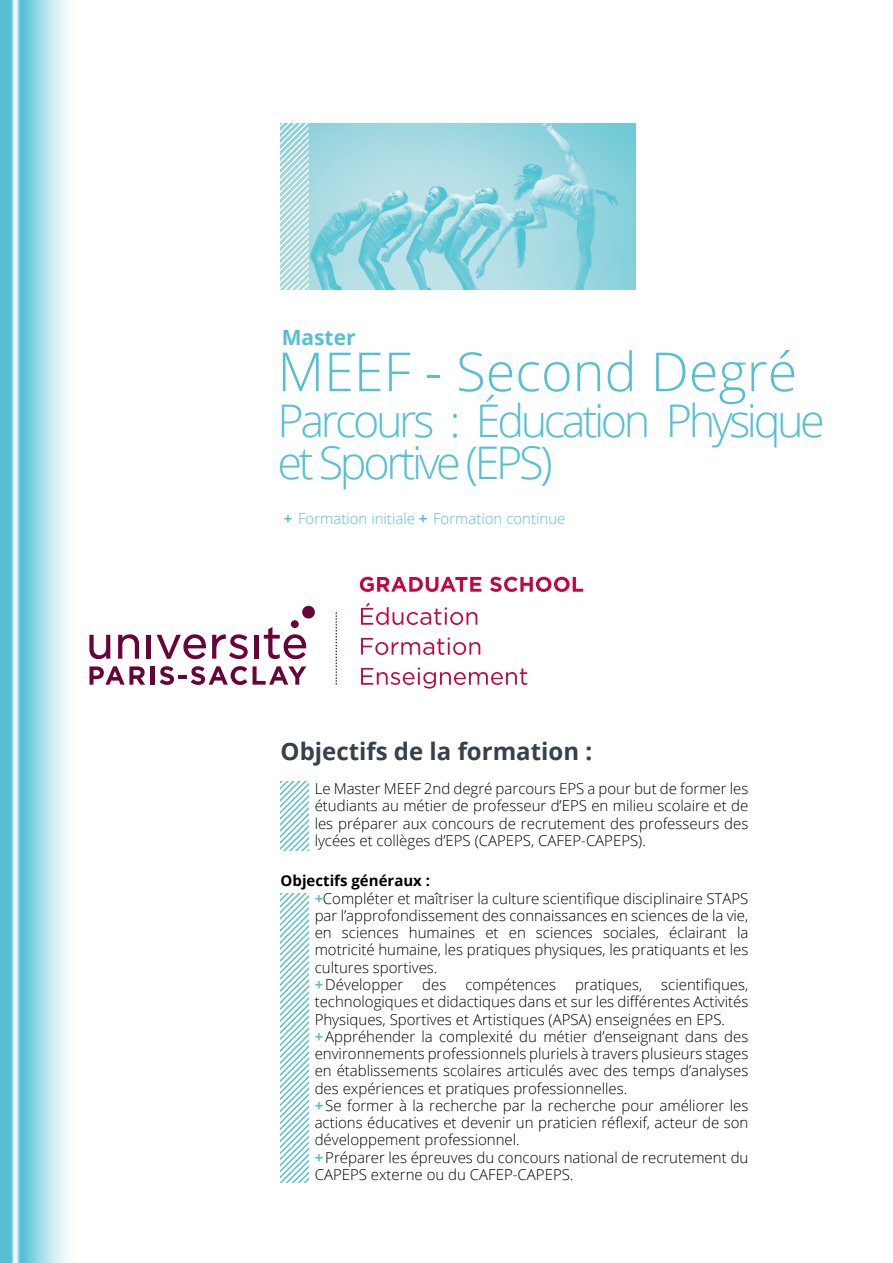
<style>
.page{position:relative;width:893px;height:1263px;background:#fff}
.page>*{position:absolute;margin:0;border:0;box-sizing:border-box;transform-origin:0 0}
.t1{font:300 54px "Open Sans";color:#54c0d3}
.t2{font:300 45px/42px "Open Sans";letter-spacing:-.075em;color:#54c0d3}
.t3{font:700 24px "Open Sans";color:#38404a}
.t4{font:700 21px "Open Sans";color:#54c0d3}
.t5{font:300 15px/17.2px "Open Sans";color:#000}
.t6{font:300 15px "Open Sans";color:#54c0d3}
.s1{font-weight:700}
.s2{font-weight:700;color:#54c0d3}
</style>
<div class="page">
<svg style="left:0;top:0;width:68px;height:1263px;background:#9ddae5"></svg>
<svg style="left:335px;top:612px;width:2px;height:73px"></svg>
<div style="left:302px;top:606px;width:13px;height:12px;background:#69043b;border-radius:50%"></div>
<div style="left:291px;top:620px;width:8px;height:8px;background:#69043b;border-radius:50%"></div>
<hr style="left:147px;top:635px;width:4px;height:24px;background:#69043b">
<svg style="left:89px;top:635px;width:21px;height:24px"></svg>
<svg style="left:118px;top:634px;width:21px;height:25px"></svg>
<svg style="left:157px;top:634px;width:49px;height:25px"></svg>
<svg style="left:264px;top:627px;width:42px;height:32px"></svg>
<svg style="left:212px;top:634px;width:36px;height:25px"></svg>
<div style="left:254px;top:635px;width:5px;height:24px;background:#69043b"></div>
<svg style="left:253px;top:666px;width:53px;height:19px"></svg>
<svg style="left:89px;top:666px;width:56px;height:19px"></svg>
<hr style="left:150px;top:666px;width:4px;height:19px;background:#69043b">
<svg style="left:160px;top:666px;width:87px;height:19px"></svg>
<svg style="left:361px;top:667px;width:166px;height:22px"></svg>
<svg style="left:361px;top:637px;width:119px;height:18px"></svg>
<svg style="left:361px;top:603px;width:116px;height:22px"></svg>
<svg style="left:360px;top:577px;width:223px;height:15px"></svg>
<img style="left:308px;top:123px;width:327px;height:167px">
<svg style="left:281px;top:782px;width:27px;height:68px"></svg>
<svg style="left:281px;top:893px;width:27px;height:289px"></svg>
<svg style="left:281px;top:123px;width:27px;height:167px"></svg>
<h3 class="t4" style="left:282px;top:322px;width:75px">Master</h3>
<h1 class="t1" style="left:277px;top:335px;width:521px">MEEF - Second Degré</h1>
<h2 class="t2" style="left:277px;top:399px;width:549px">Parcours : Éducation Physique et Sportive (EPS)</h2>
<p class="t6" style="left:284px;top:508px;width:283px"><span class="s1">+</span> Formation initiale <span class="s1">+</span> Formation continue</p>
<h3 class="t3" style="left:281px;top:734px;width:313px">Objectifs de la formation :</h3>
<p class="t5" style="left:315px;top:780px;width:435px;text-align:justify">Le Master MEEF 2nd degré parcours EPS a pour but de former les étudiants au métier de professeur d’EPS en milieu scolaire et de les préparer aux concours de recrutement des professeurs des lycées et collèges d’EPS (CAPEPS, CAFEP-CAPEPS).</p>
<p class="t5" style="left:315px;top:872px;width:435px;text-indent:-34px"><span class="s1">Objectifs généraux :<br></span><span class="s2">+</span>Compléter et maîtriser la culture scientifique disciplinaire STAPS par l’approfondissement des connaissances en sciences de la vie, en sciences humaines et en sciences sociales, éclairant la motricité humaine, les pratiques physiques, les pratiquants et les cultures sportives.<br><span class="s2">+</span>Développer</p>
<p class="t5" style="left:422px;top:975px;width:26px">des</p>
<p class="t5" style="left:465px;top:975px;width:92px">compétences</p>
<p class="t5" style="left:575px;top:975px;width:69px">pratiques,</p>
<p class="t5" style="left:315px;top:975px;width:435px;text-indent:347px">scientifiques, technologiques et didactiques dans et sur les différentes Activités Physiques, Sportives et Artistiques (APSA) enseignées en EPS. <span class="s2">+</span>Appréhender la complexité du métier d’enseignant dans des environnements professionnels pluriels à travers plusieurs stages en établissements scolaires articulés avec des temps d’analyses des expériences et pratiques professionnelles.<br><span class="s2">+</span>Se former à la recherche par la recherche pour améliorer les actions éducatives et devenir un praticien réflexif, acteur de son développement professionnel.<br><span class="s2">+</span>Préparer les épreuves du concours national de recrutement du CAPEPS externe ou du CAFEP-CAPEPS.</p>
</div>
